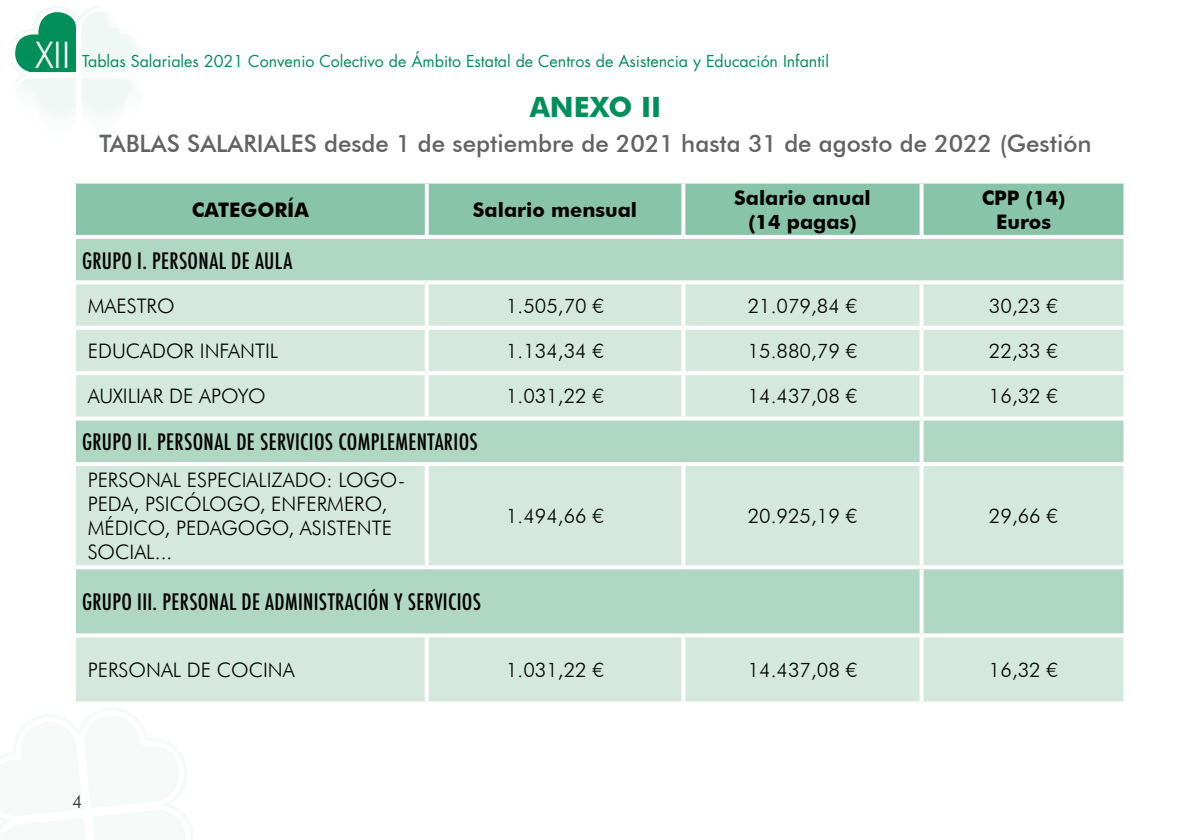
<style>
.page{position:relative;width:1191px;height:840px;background:#fff}
.page>*{position:absolute;margin:0;border:0;box-sizing:border-box;transform-origin:0 0}
.t1{font:300 36.6px "Futura BT";color:#fff}
.t2{font:700 28px "Futura BT";color:#008f5b}
.t3{font:500 24px "Futura BT";color:#646363}
.t4{font:500 condensed 22px "Futura";letter-spacing:.015em;color:#000}
.t5{font:300 20px/24px "Futura BT";color:#000}
.t6{font:700 20px/24px "Futura BT";color:#000;text-align:center}
.t7{font:300 18px "Futura BT";color:#000}
.t8{font:16px "Futura Std";color:#008f5b}
</style>
<div class="page">
<svg style="left:12px;top:6px;width:123px;height:110px"></svg>
<div style="left:76px;top:183px;width:1047px;height:52px;background:#88c4aa"></div>
<div style="left:76px;top:239px;width:1047px;height:41px;background:#b0d6c4"></div>
<svg style="left:76px;top:284px;width:1047px;height:417px;background:#cae3d7"></svg>
<svg style="left:425px;top:183px;width:4px;height:52px"></svg>
<svg style="left:681px;top:183px;width:4px;height:52px"></svg>
<svg style="left:919px;top:183px;width:4px;height:52px"></svg>
<svg style="left:1123px;top:183px;width:3px;height:52px"></svg>
<svg style="left:1123px;top:239px;width:1px;height:41px"></svg>
<svg style="left:74px;top:280px;width:353px;height:2px"></svg>
<svg style="left:427px;top:280px;width:256px;height:1px"></svg>
<hr style="left:425px;top:284px;width:4px;height:41px;background:#fff">
<svg style="left:683px;top:280px;width:238px;height:4px"></svg>
<svg style="left:681px;top:284px;width:4px;height:41px"></svg>
<svg style="left:921px;top:280px;width:204px;height:4px"></svg>
<svg style="left:919px;top:284px;width:4px;height:41px"></svg>
<svg style="left:1123px;top:284px;width:2px;height:41px"></svg>
<svg style="left:76px;top:325px;width:351px;height:4px"></svg>
<svg style="left:427px;top:325px;width:256px;height:4px"></svg>
<hr style="left:425px;top:329px;width:4px;height:42px;background:#fff">
<svg style="left:683px;top:325px;width:238px;height:4px"></svg>
<svg style="left:681px;top:329px;width:4px;height:42px"></svg>
<svg style="left:921px;top:325px;width:203px;height:4px"></svg>
<svg style="left:919px;top:329px;width:4px;height:42px"></svg>
<svg style="left:1123px;top:330px;width:1px;height:41px"></svg>
<hr style="left:72px;top:371px;width:355px;height:4px;background:#fff">
<hr style="left:427px;top:371px;width:256px;height:4px;background:#fff">
<hr style="left:425px;top:375px;width:4px;height:41px;background:#fff">
<hr style="left:683px;top:371px;width:238px;height:4px;background:#fff">
<svg style="left:681px;top:375px;width:4px;height:41px"></svg>
<hr style="left:921px;top:371px;width:206px;height:4px;background:#fff">
<svg style="left:919px;top:375px;width:4px;height:41px"></svg>
<svg style="left:1123px;top:375px;width:1px;height:41px"></svg>
<svg style="left:74px;top:416px;width:353px;height:4px"></svg>
<svg style="left:427px;top:416px;width:256px;height:4px"></svg>
<svg style="left:683px;top:416px;width:238px;height:4px"></svg>
<svg style="left:921px;top:416px;width:204px;height:4px"></svg>
<svg style="left:919px;top:420px;width:4px;height:41px"></svg>
<svg style="left:1123px;top:420px;width:2px;height:41px"></svg>
<svg style="left:76px;top:461px;width:351px;height:4px"></svg>
<svg style="left:427px;top:461px;width:256px;height:4px"></svg>
<hr style="left:425px;top:465px;width:4px;height:100px;background:#fff">
<svg style="left:683px;top:461px;width:238px;height:4px"></svg>
<svg style="left:681px;top:465px;width:4px;height:100px"></svg>
<svg style="left:921px;top:461px;width:203px;height:4px"></svg>
<svg style="left:919px;top:465px;width:4px;height:100px"></svg>
<svg style="left:1123px;top:466px;width:1px;height:99px"></svg>
<svg style="left:76px;top:565px;width:351px;height:4px"></svg>
<svg style="left:427px;top:565px;width:256px;height:4px"></svg>
<svg style="left:683px;top:565px;width:238px;height:4px"></svg>
<svg style="left:921px;top:565px;width:203px;height:4px"></svg>
<svg style="left:919px;top:569px;width:4px;height:64px"></svg>
<svg style="left:1123px;top:569px;width:2px;height:64px"></svg>
<svg style="left:74px;top:633px;width:353px;height:4px"></svg>
<svg style="left:427px;top:633px;width:256px;height:4px"></svg>
<hr style="left:425px;top:637px;width:4px;height:64px;background:#fff">
<svg style="left:683px;top:633px;width:238px;height:4px"></svg>
<svg style="left:681px;top:637px;width:4px;height:64px"></svg>
<svg style="left:921px;top:633px;width:204px;height:4px"></svg>
<svg style="left:919px;top:637px;width:4px;height:64px"></svg>
<svg style="left:1123px;top:637px;width:2px;height:64px"></svg>
<svg style="left:74px;top:701px;width:353px;height:1px"></svg>
<svg style="left:427px;top:701px;width:256px;height:1px"></svg>
<svg style="left:683px;top:701px;width:238px;height:2px"></svg>
<svg style="left:921px;top:701px;width:204px;height:2px"></svg>
<h1 class="t1" style="left:36px;top:33px;width:36px">XII</h1>
<p class="t8" style="left:82px;top:51px;width:748px">Tablas Salariales 2021 Convenio Colectivo de Ámbito Estatal de Centros de Asistencia y Educación Infantil</p>
<h2 class="t2" style="left:530px;top:90px;width:133px">ANEXO II</h2>
<p class="t3" style="left:99px;top:129px;width:993px">TABLAS SALARIALES desde 1 de septiembre de 2021 hasta 31 de agosto de 2022 (Gestión</p>
<p class="t6" style="left:192px;top:197px;width:119px">CATEGORÍA</p>
<p class="t6" style="left:473px;top:197px;width:166px">Salario mensual</p>
<p class="t6" style="left:734px;top:185px;width:138px">Salario anual (14 pagas)</p>
<p class="t6" style="left:981px;top:185px;width:85px">CPP (14)<br>Euros</p>
<p class="t4" style="left:82px;top:246px;width:212px">GRUPO I. PERSONAL DE AULA</p>
<p class="t5" style="left:88px;top:293px;width:88px">MAESTRO</p>
<p class="t5" style="left:506px;top:293px;width:99px">1.505,70 €</p>
<p class="t5" style="left:747px;top:293px;width:111px">21.079,84 €</p>
<p class="t5" style="left:989px;top:293px;width:71px">30,23 €</p>
<p class="t5" style="left:88px;top:338px;width:192px">EDUCADOR INFANTIL</p>
<p class="t5" style="left:506px;top:338px;width:99px">1.134,34 €</p>
<p class="t5" style="left:747px;top:338px;width:111px">15.880,79 €</p>
<p class="t5" style="left:989px;top:338px;width:71px">22,33 €</p>
<p class="t5" style="left:88px;top:384px;width:179px">AUXILIAR DE APOYO</p>
<p class="t5" style="left:506px;top:384px;width:99px">1.031,22 €</p>
<p class="t5" style="left:747px;top:384px;width:111px">14.437,08 €</p>
<p class="t5" style="left:989px;top:384px;width:71px">16,32 €</p>
<p class="t4" style="left:82px;top:428px;width:397px">GRUPO II. PERSONAL DE SERVICIOS COMPLEMENTARIOS</p>
<p class="t5" style="left:88px;top:467px;width:319px">PERSONAL ESPECIALIZADO: LOGO-<br>PEDA, PSICÓLOGO, ENFERMERO,<br>MÉDICO, PEDAGOGO, ASISTENTE<br>SOCIAL...</p>
<p class="t5" style="left:506px;top:503px;width:99px">1.494,66 €</p>
<p class="t5" style="left:747px;top:503px;width:111px">20.925,19 €</p>
<p class="t5" style="left:989px;top:503px;width:71px">29,66 €</p>
<p class="t4" style="left:82px;top:588px;width:400px">GRUPO III. PERSONAL DE ADMINISTRACIÓN Y SERVICIOS</p>
<p class="t5" style="left:88px;top:657px;width:208px">PERSONAL DE COCINA</p>
<p class="t5" style="left:506px;top:657px;width:99px">1.031,22 €</p>
<p class="t5" style="left:747px;top:657px;width:111px">14.437,08 €</p>
<p class="t5" style="left:989px;top:657px;width:71px">16,32 €</p>
<p class="t7" style="left:72px;top:790px;width:12px">4</p>
</div>
